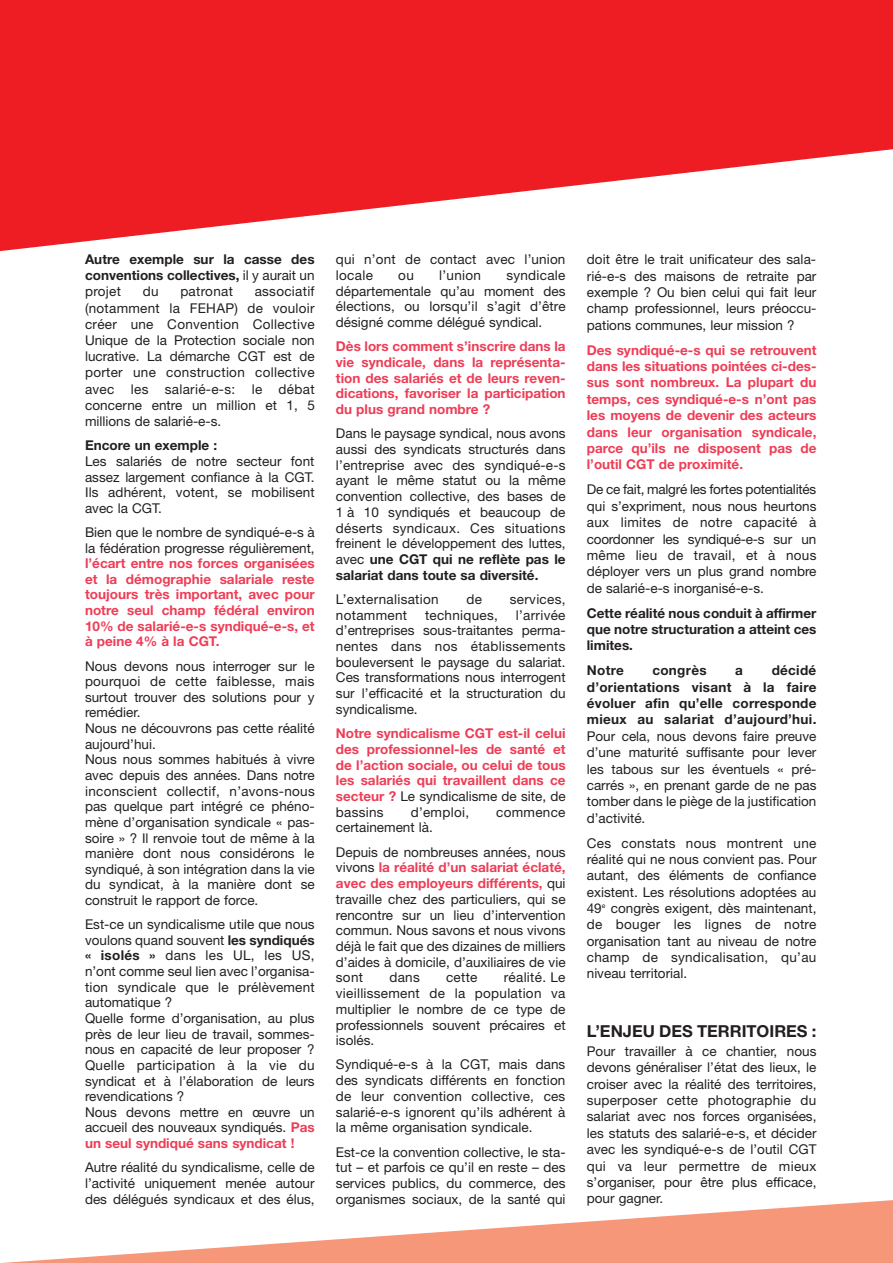
<style>
.page{position:relative;width:893px;height:1263px;background:#fff}
.page>*{position:absolute;margin:0;border:0;box-sizing:border-box;transform-origin:0 0}
.t1{font:700 16.5px "Helvetica Neue";color:#231f20}
.t2{font:13.5px/15.8px "Helvetica Neue";color:#231f20;text-align:justify}
.t3{font:700 13.5px/15.8px "Helvetica Neue";color:#ee3d56;text-align:justify}
.t4{font:700 13.5px/16.4px "Helvetica Neue";color:#231f20;text-align:justify}
.t5{font:13.5px "Helvetica Neue";letter-spacing:.02em;color:#231f20}
.t6{font:700 13.5px "Helvetica Neue";letter-spacing:.02em;color:#231f20}
.s1{font-weight:400}
.s2{font-weight:700}
.s3{font-weight:700;color:#ee3d56}
.s4{font-weight:400;color:#231f20}
</style>
<div class="page">
<svg style="left:0;top:0;width:893px;height:252px;fill:#ee1d23"></svg>
<svg style="left:2px;top:1200px;width:891px;height:63px"></svg>
<p class="t4" style="left:85px;top:252px;width:231px">Autre exemple sur la casse des conventions collectives, <span class="s1">il y aurait un projet</span></p>
<p class="t2" style="left:85px;top:285px;width:231px;line-height:16.2px;text-indent:170px">associatif (notamment la FEHAP) de vouloir créer une Convention Collective Unique de la Protection sociale non lucrative. La démarche CGT est de porter une construction collective avec les salarié-e-s: le débat concerne entre un million et 1, 5 millions de salarié-e-s.</p>
<p class="t4" style="left:85px;top:438px;width:134px">Encore un exemple :</p>
<p class="t2" style="left:85px;top:455px;width:231px">Les salariés de notre secteur font assez largement confiance à la CGT.<br>Ils adhérent, votent, se mobilisent avec la CGT.</p>
<p class="t2" style="left:85px;top:526px;width:231px">Bien que le nombre de syndiqué-e-s à la fédération progresse régulièrement,</p>
<p class="t3" style="left:85px;top:557px;width:231px">l’écart entre nos forces organisées et la démographie salariale reste toujours très important, avec pour notre seul champ fédéral environ 10% de salarié-e-s syndiqué-e-s, et à peine 4% à la CGT.</p>
<p class="t2" style="left:85px;top:659px;width:231px;text-align:left">Nous devons nous interroger sur le pourquoi de cette faiblesse, mais surtout trouver des solutions pour y remédier.<br>Nous ne découvrons pas cette réalité aujourd’hui.<br>Nous nous sommes habitués à vivre avec depuis des années. Dans notre inconscient collectif, n’avons-nous pas quelque part intégré ce phéno&shy;mène d’organisation syndicale « pas&shy;soire » ? Il renvoie tout de même à la manière dont nous considérons le syndiqué, à son intégration dans la vie du syndicat, à la manière dont se construit le rapport de force.</p>
<p class="t2" style="left:85px;top:918px;width:231px;text-align:left">Est-ce un syndicalisme utile que nous voulons quand souvent <span class="s2">les syndiqués « isolés »</span> dans les UL, les US, n’ont comme seul lien avec l’organisa&shy;tion syndicale que le prélèvement automatique ?<br>Quelle forme d’organisation, au plus près de leur lieu de travail, sommes&shy;nous en capacité de leur proposer ?<br>Quelle participation à la vie du syndicat et à l’élaboration de leurs revendications ?<br>Nous devons mettre en œuvre un accueil des nouveaux syndiqués. <span class="s3">Pas un seul syndiqué sans syndicat !</span></p>
<p class="t2" style="left:85px;top:1161px;width:231px">Autre réalité du syndicalisme, celle de l’activité uniquement menée autour des délégués syndicaux et des élus,</p>
<p class="t2" style="left:143px;top:285px;width:17px">du</p>
<p class="t5" style="left:180px;top:287px;width:54px">patronat</p>
<p class="t2" style="left:336px;top:253px;width:231px">qui n’ont de contact avec l’union locale</p>
<p class="t2" style="left:336px;top:268px;width:231px;text-indent:170px">syndicale départementale qu’au moment des élections, ou lorsqu’il s’agit d’être désigné comme délégué syndical.</p>
<p class="t3" style="left:336px;top:340px;width:231px">Dès lors comment s’inscrire dans la vie syndicale, dans la représenta&shy;tion des salariés et de leurs reven&shy;dications, favoriser la participation du plus grand nombre ?</p>
<p class="t2" style="left:336px;top:427px;width:231px">Dans le paysage syndical, nous avons aussi des syndicats structurés dans l’entreprise avec des syndiqué-e-s ayant le même statut ou la même convention collective, des bases de 1 à 10 syndiqués et beaucoup de déserts syndicaux. Ces situations freinent le développement des luttes, avec <span class="s2">une CGT qui ne reflète pas le salariat dans toute sa diversité.</span></p>
<p class="t5" style="left:336px;top:594px;width:104px">L’externalisation</p>
<p class="t2" style="left:466px;top:592px;width:17px">de</p>
<p class="t5" style="left:510px;top:594px;width:57px">services,</p>
<p class="t5" style="left:336px;top:610px;width:73px">notamment</p>
<p class="t5" style="left:425px;top:610px;width:74px">techniques,</p>
<p class="t2" style="left:398px;top:268px;width:17px">ou</p>
<p class="t2" style="left:439px;top:268px;width:43px">l’union</p>
<p class="t2" style="left:336px;top:608px;width:231px;text-indent:180px">l’arrivée d’entreprises sous-traitantes perma&shy;nentes dans nos établissements bouleversent le paysage du salariat.<br>Ces transformations nous interrogent sur l’efficacité et la structuration du syndicalisme.</p>
<p class="t3" style="left:336px;top:727px;width:231px">Notre syndicalisme CGT est-il celui des professionnel-les de santé et de l’action sociale, ou celui de tous les salariés qui travaillent dans ce secteur ? <span class="s4">Le syndicalisme de site, de bassins</span></p>
<p class="t2" style="left:411px;top:805px;width:60px">d’emploi,</p>
<p class="t5" style="left:496px;top:807px;width:71px">commence</p>
<p class="t2" style="left:336px;top:817px;width:231px;line-height:24.2px">certainement là.<br>Depuis de nombreuses années, nous</p>
<p class="t2" style="left:336px;top:861px;width:231px">vivons <span class="s3">la réalité d’un salariat éclaté, avec des employeurs différents,</span> qui travaille chez des particuliers, qui se rencontre sur un lieu d’intervention commun. Nous savons et nous vivons déjà le fait que des dizaines de milliers d’aides à domicile, d’auxiliaires de vie sont</p>
<p class="t2" style="left:336px;top:971px;width:231px;text-indent:168px">réalité. Le vieillissement de la population va multiplier le nombre de ce type de professionnels souvent précaires et isolés.</p>
<p class="t2" style="left:336px;top:1058px;width:231px">Syndiqué-e-s à la CGT, mais dans des syndicats différents en fonction de leur convention collective, ces salarié-e-s ignorent qu’ils adhérent à la même organisation syndicale.</p>
<p class="t2" style="left:336px;top:1145px;width:231px">Est-ce la convention collective, le sta&shy;tut – et parfois ce qu’il en reste – des services publics, du commerce, des organismes sociaux, de la santé qui</p>
<p class="t2" style="left:389px;top:971px;width:32px">dans</p>
<p class="t2" style="left:446px;top:971px;width:33px">cette</p>
<p class="t2" style="left:587px;top:253px;width:231px;line-height:16.4px">doit être le trait unificateur des sala&shy;rié-e-s des maisons de retraite par exemple ? Ou bien celui qui fait leur champ professionnel, leurs préoccu&shy;pations communes, leur mission ?</p>
<p class="t3" style="left:587px;top:343px;width:231px;line-height:16.4px">Des syndiqué-e-s qui se retrouvent dans les situations pointées ci-des&shy;sus sont nombreux. La plupart du temps, ces syndiqué-e-s n’ont pas les moyens de devenir des acteurs dans leur organisation syndicale, parce qu’ils ne disposent pas de l’outil CGT de proximité.</p>
<p class="t2" style="left:587px;top:483px;width:231px;line-height:16.4px">De ce fait, malgré les fortes potentialités qui s’expriment, nous nous heurtons aux limites de notre capacité à coordonner les syndiqué-e-s sur un même lieu de travail, et à nous déployer vers un plus grand nombre de salarié-e-s inorganisé-e-s.</p>
<p class="t4" style="left:587px;top:606px;width:231px">Cette réalité nous conduit à affirmer que notre structuration a atteint ces limites.</p>
<p class="t4" style="left:587px;top:663px;width:38px">Notre</p>
<p class="t6" style="left:652px;top:666px;width:56px">congrès</p>
<p class="t4" style="left:735px;top:663px;width:9px">a</p>
<p class="t4" style="left:587px;top:663px;width:231px;text-indent:185px">décidé d’orientations visant à la faire évoluer afin qu’elle corresponde mieux au salariat d’aujourd’hui.</p>
<p class="t2" style="left:587px;top:729px;width:231px;line-height:16.4px">Pour cela, nous devons faire preuve d’une maturité suffisante pour lever les tabous sur les éventuels « pré&shy;carrés », en prenant garde de ne pas tomber dans le piège de la justification d’activité.</p>
<p class="t2" style="left:587px;top:836px;width:231px;line-height:16.4px">Ces constats nous montrent une réalité qui ne nous convient pas. Pour autant, des éléments de confiance existent. Les résolutions adoptées au 49<sup>e</sup> congrès exigent, dès maintenant, de bouger les lignes de notre organisation tant au niveau de notre champ de syndicalisation, qu’au niveau territorial.</p>
<p class="t1" style="left:587px;top:1025px;width:231px">L’ENJEU DES TERRITOIRES :</p>
<p class="t2" style="left:587px;top:1044px;width:231px;line-height:16.4px">Pour travailler à ce chantier, nous devons généraliser l’état des lieux, le croiser avec la réalité des territoires, superposer cette photographie du salariat avec nos forces organisées, les statuts des salarié-e-s, et décider avec les syndiqué-e-s de l’outil CGT qui va leur permettre de mieux s’organiser, pour être plus efficace, pour gagner.</p>
</div>
